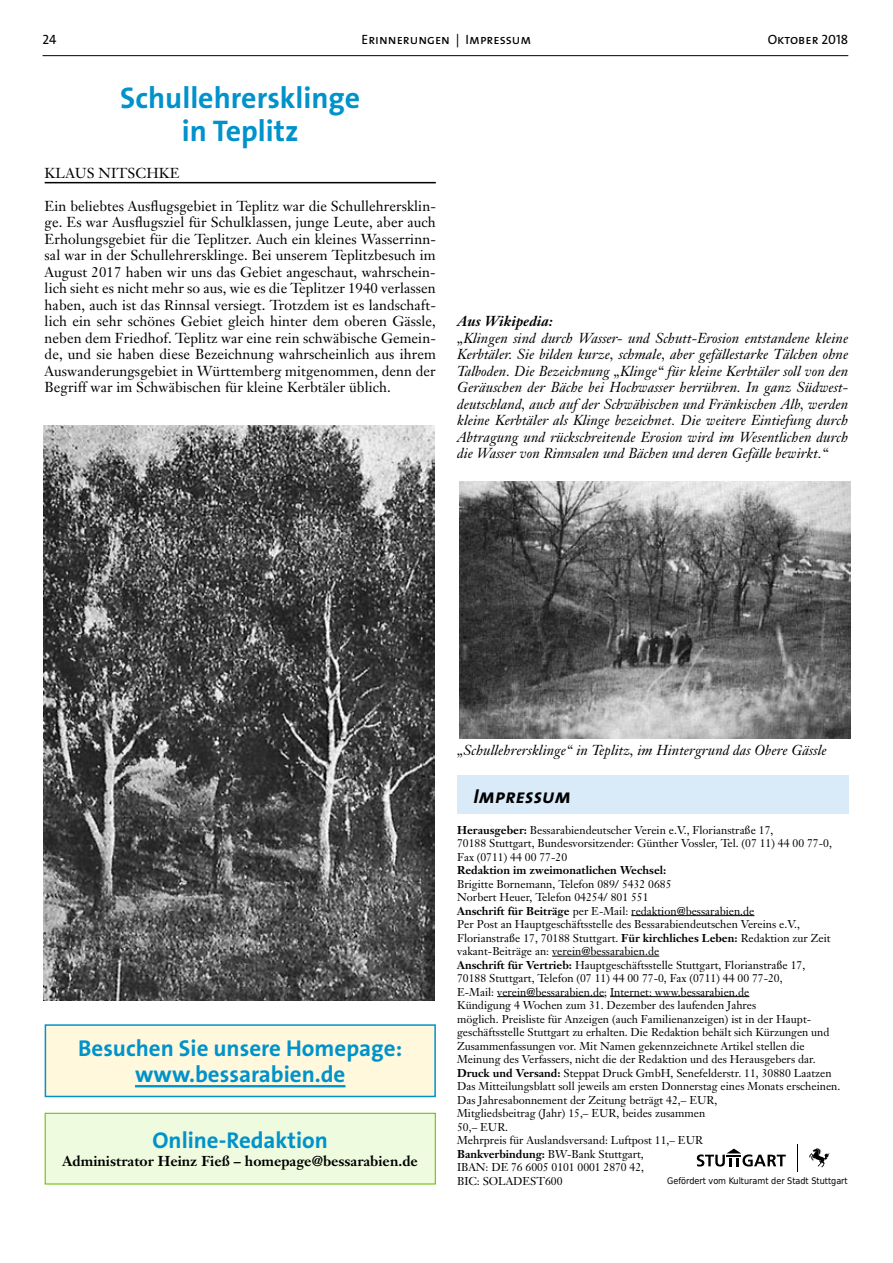
<style>
.page{position:relative;width:893px;height:1263px;background:#fff}
.page>*{position:absolute;margin:0;border:0;box-sizing:border-box;transform-origin:0 0}
.t1{font:700 30px/33px "The Sans B7";color:#0092ca;text-align:center}
.t2{font:700 22.95px/25.2px "The Sans B7";color:#0092ca;text-align:center}
.t3{font:italic 20.25px "The Sans Bold Caps";letter-spacing:.005em;color:#000}
.t4{font:14.25px/16.5px "Janson Text";letter-spacing:.005em;color:#000;text-align:justify}
.t5{font:italic 14.25px/16.5px "Janson Text";letter-spacing:.005em;color:#000;text-align:justify}
.t6{font:700 14.25px "Janson Text";color:#000}
.t7{font:italic 700 14.25px "Janson Text";letter-spacing:.005em;color:#000}
.t8{font:13.5px "The Sans Caps";color:#000}
.t9{font:11.25px/13.5px "Janson Text";color:#000}
.t10{font:700 11.25px "Janson Text";color:#000}
.t11{font:9px "DejaVu Sans Condensed";color:#000}
.s1{font-weight:700}
</style>
<div class="page">
<hr style="left:43px;top:55px;width:805px;height:1px;background:#000">
<div style="left:45px;top:1025px;width:390px;height:71px;background:#fff8dc"></div>
<hr style="left:135px;top:1085px;width:210px;height:2px;background:#0092ca">
<div style="left:45px;top:1024px;width:391px;height:73px;border:2px solid #0092ca"></div>
<hr style="left:631px;top:915px;width:123px;height:1px;background:#000">
<hr style="left:552px;top:956px;width:107px;height:1px;background:#000">
<hr style="left:497px;top:996px;width:107px;height:1px;background:#000">
<hr style="left:610px;top:996px;width:139px;height:1px;background:#000">
<div style="left:457px;top:775px;width:391px;height:38px;background:#d9eaf9"></div>
<svg style="left:697px;top:1148px;width:89px;height:18px"></svg>
<svg style="left:809px;top:1148px;width:20px;height:19px"></svg>
<svg style="left:797px;top:1144px;width:1px;height:28px"></svg>
<div style="left:45px;top:1113px;width:390px;height:71px;background:#eefbde"></div>
<div style="left:45px;top:1113px;width:391px;height:71px;border:1px solid #6cc300"></div>
<hr style="left:45px;top:182px;width:391px;height:1px;background:#000">
<img style="left:459px;top:482px;width:391px;height:257px">
<img style="left:43px;top:425px;width:391px;height:575px">
<p class="t8" style="left:362px;top:28px;width:171px">Erinnerungen | Impressum</p>
<p class="t8" style="left:43px;top:28px;width:16px">24</p>
<p class="t8" style="left:768px;top:28px;width:82px">Oktober 2018</p>
<h1 class="t1" style="left:120px;top:82px;width:241px">Schullehrersklinge in Teplitz</h1>
<p class="t4" style="left:45px;top:164px;width:22px">Klaus</p>
<p class="t4" style="left:99px;top:164px;width:24px">Nitschke</p>
<p class="t4" style="left:45px;top:197px;width:393px">Ein beliebtes Ausflugsgebiet in Teplitz war die Schullehrersklin&shy;ge. Es war Ausflugsziel für Schulklassen, junge Leute, aber auch Erholungsgebiet für die Teplitzer. Auch ein kleines Wasserrinn&shy;sal war in der Schullehrersklinge. Bei unserem Teplitzbesuch im August 2017 haben wir uns das Gebiet angeschaut, wahrschein&shy;lich sieht es nicht mehr so aus, wie es die Teplitzer 1940 verlassen haben, auch ist das Rinnsal versiegt. Trotzdem ist es landschaft&shy;lich ein sehr schönes Gebiet gleich hinter dem oberen Gässle, neben dem Friedhof. Teplitz war eine rein schwäbische Gemein&shy;de, und sie haben diese Bezeichnung wahrscheinlich aus ihrem Auswanderungsgebiet in Württemberg mitgenommen, denn der Begriff war im Schwäbischen für kleine Kerbtäler üblich.</p>
<p class="t7" style="left:457px;top:312px;width:97px">Aus Wikipedia:</p>
<p class="t5" style="left:457px;top:330px;width:393px">„Klingen sind durch Wasser- und Schutt-Erosion entstandene kleine Kerbtäler. Sie bilden kurze, schmale, aber gefällestarke Tälchen ohne Talboden. Die Bezeichnung „Klinge“ für kleine Kerbtäler soll von den Geräuschen der Bäche bei Hochwasser herrühren. In ganz Südwest&shy;deutschland, auch auf der Schwäbischen und Fränkischen Alb, werden kleine Kerbtäler als Klinge bezeichnet. Die weitere Eintiefung durch Abtragung und rückschreitende Erosion wird im Wesentlichen durch die Wasser von Rinnsalen und Bächen und deren Gefälle bewirkt.“</p>
<h2 class="t2" style="left:78px;top:1037px;width:326px">Besuchen Sie unsere Homepage: www.bessarabien.de</h2>
<h2 class="t2" style="left:152px;top:1128px;width:177px">Online-Redaktion</h2>
<p class="t6" style="left:63px;top:1152px;width:357px">Administrator Heinz Fieß – homepage@bessarabien.de</p>
<p class="t5" style="left:457px;top:742px;width:371px">„Schullehrersklinge“ in Teplitz, im Hintergrund das Obere Gässle</p>
<h3 class="t3" style="left:473px;top:779px;width:99px">Impressum</h3>
<p class="t9" style="left:457px;top:823px;width:376px"><span class="s1">Herausgeber:</span> Bessarabiendeutscher Verein e.V., Florianstraße 17,<br>70188 Stuttgart, Bundesvorsitzender: Günther Vossler, Tel. (07 11) 44 00 77-0,<br>Fax (0711) 44 00 77-20</p>
<p class="t10" style="left:457px;top:863px;width:211px">Redaktion im zweimonatlichen Wechsel:</p>
<p class="t9" style="left:457px;top:877px;width:385px">Brigitte Bornemann, Telefon 089/ 5432 0685<br>Norbert Heuer, Telefon 04254/ 801 551<br><span class="s1">Anschrift für Beiträge</span> per E-Mail: redaktion@bessarabien.de<br>Per Post an Hauptgeschäftsstelle des Bessarabiendeutschen Vereins e.V., Florianstraße 17, 70188 Stuttgart. <span class="s1">Für kirchliches Leben:</span> Redaktion zur Zeit vakant-Beiträge an: verein@bessarabien.de<br><span class="s1">Anschrift für Vertrieb:</span> Hauptgeschäftsstelle Stuttgart, Florianstraße 17,<br>70188 Stuttgart, Telefon (07 11) 44 00 77-0, Fax (0711) 44 00 77-20,<br>E-Mail: verein@bessarabien.de; Internet: www.bessarabien.de<br>Kündigung 4 Wochen zum 31. Dezember des laufenden Jahres<br>möglich. Preisliste für Anzeigen (auch Familienanzeigen) ist in der Haupt&shy;geschäftsstelle Stuttgart zu erhalten. Die Redaktion behält sich Kürzungen und Zusammenfassungen vor. Mit Namen gekennzeichnete Artikel stellen die Meinung des Verfassers, nicht die der Redaktion und des Herausgebers dar.<br><span class="s1">Druck und Versand:</span> Steppat Druck GmbH, Senefelderstr. 11, 30880 Laatzen Das Mitteilungsblatt soll jeweils am ersten Donnerstag eines Monats erscheinen.<br>Das Jahresabonnement der Zeitung beträgt 42,– EUR,<br>Mitgliedsbeitrag (Jahr) 15,– EUR, beides zusammen<br>50,– EUR.<br>Mehrpreis für Auslandsversand: Luftpost 11,– EUR<br><span class="s1">Bankverbindung:</span> BW-Bank Stuttgart,<br>IBAN: DE 76 6005 0101 0001 2870 42,<br>BIC: SOLADEST600</p>
<p class="t11" style="left:667px;top:1173px;width:182px">Gefördert vom Kulturamt der Stadt Stuttgart</p>
</div>
